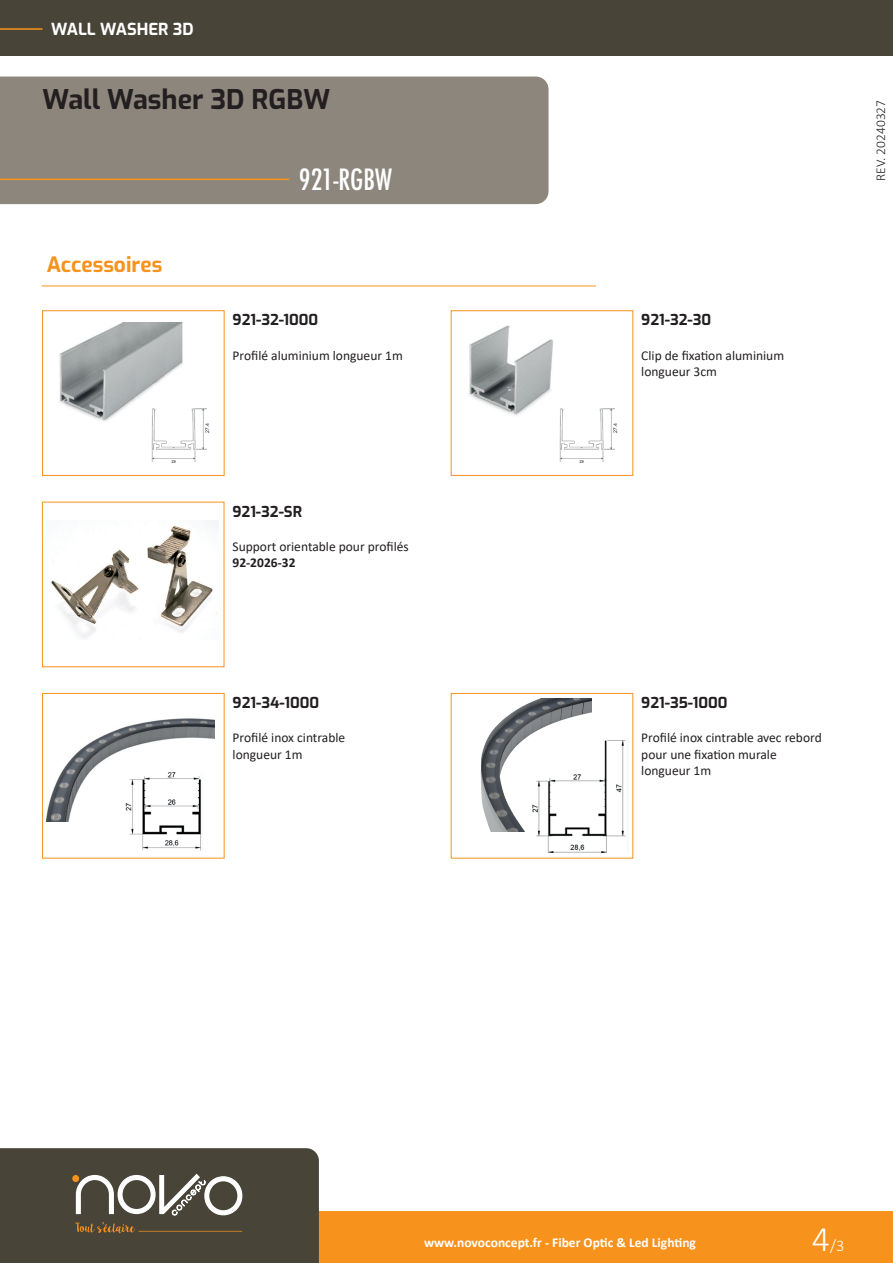
<style>
.page{position:relative;width:893px;height:1263px;background:#fff}
.page>*{position:absolute;margin:0;border:0;box-sizing:border-box;transform-origin:0 0}
.t1{font:500 condensed 28.5px "Futura";color:#fff}
.t2{font:700 27px "Exo";color:#231f20}
.t3{font:700 21px "Exo";color:#f7931d}
.t4{font:700 16.5px "Exo";color:#fff}
.t5{font:300 16.5px "Calibri";color:#fff}
.t6{font:700 15px "Exo";color:#231f20}
.t7{font:13.5px/16.2px "Calibri";color:#231f20}
.t8{font:700 13.5px "Calibri";color:#fff}
.t9{font:300 13.5px "Calibri";color:#231f20}
.t10{font:700 13.5px "Calibri";color:#231f20}
.s1{font-size:36px}
</style>
<div class="page">
<div style="left:0;top:77px;width:549px;height:127px;background:#8c867d"></div>
<hr style="left:0;top:179px;width:289px;height:1px;background:#f7931d">
<div style="left:0;top:0;width:893px;height:55px;background:#484438"></div>
<hr style="left:0;top:28px;width:43px;height:2px;background:#f7931d">
<div style="left:0;top:1212px;width:893px;height:51px;background:#f7931d"></div>
<svg style="left:0;top:1148px;width:319px;height:115px;background:#534f43"></svg>
<div style="left:72px;top:1175px;width:7px;height:7px;background:#f7931d;border-radius:50%"></div>
<hr style="left:42px;top:286px;width:554px;height:1px;background:#f7931d">
<div style="left:42px;top:310px;width:182px;height:166px;border:1px solid #f7931d"></div>
<div style="left:451px;top:310px;width:182px;height:166px;border:1px solid #f7931d"></div>
<div style="left:42px;top:693px;width:182px;height:165px;border:1px solid #f7931d"></div>
<img style="left:47px;top:718px;width:168px;height:104px">
<img style="left:124px;top:771px;width:79px;height:80px">
<img style="left:480px;top:699px;width:112px;height:133px">
<img style="left:528px;top:738px;width:98px;height:115px">
<img style="left:59px;top:322px;width:124px;height:100px">
<img style="left:469px;top:325px;width:84px;height:91px">
<img style="left:51px;top:521px;width:168px;height:118px">
<img style="left:146px;top:402px;width:64px;height:61px">
<img style="left:559px;top:408px;width:59px;height:55px">
<p class="t4" style="left:51px;top:16px;width:144px">WALL WASHER 3D</p>
<h2 class="t2" style="left:43px;top:79px;width:289px">Wall Washer 3D RGBW</h2>
<h3 class="t3" style="left:47px;top:249px;width:117px">Accessoires</h3>
<h1 class="t1" style="left:299px;top:162px;width:95px">921-RGBW</h1>
<p class="t6" style="left:233px;top:309px;width:87px">921-32-1000</p>
<p class="t7" style="left:233px;top:347px;width:172px">Profilé aluminium longueur 1m</p>
<p class="t6" style="left:232px;top:500px;width:71px">921-32-SR</p>
<p class="t7" style="left:232px;top:538px;width:178px">Support orientable pour profilés</p>
<p class="t10" style="left:232px;top:553px;width:65px">92-2026-32</p>
<p class="t6" style="left:233px;top:691px;width:88px">921-34-1000</p>
<p class="t7" style="left:233px;top:729px;width:114px">Profilé inox cintrable longueur 1m</p>
<p class="t6" style="left:641px;top:309px;width:71px">921-32-30</p>
<p class="t7" style="left:641px;top:347px;width:144px">Clip de fixation aluminium longueur 3cm</p>
<p class="t9" style="left:872px;top:181px;width:82px;rotate:-90deg">REV. 20240327</p>
<p class="t6" style="left:641px;top:691px;width:88px">921-35-1000</p>
<p class="t7" style="left:641px;top:729px;width:182px">Profilé inox cintrable avec rebord pour une fixation murale longueur 1m</p>
<p class="t8" style="left:424px;top:1233px;width:273px">www.novoconcept.fr - Fiber Optic &amp; Led Lighting</p>
<p class="t5" style="left:812px;top:1235px;width:34px"><span class="s1">4</span>/3</p>
</div>
